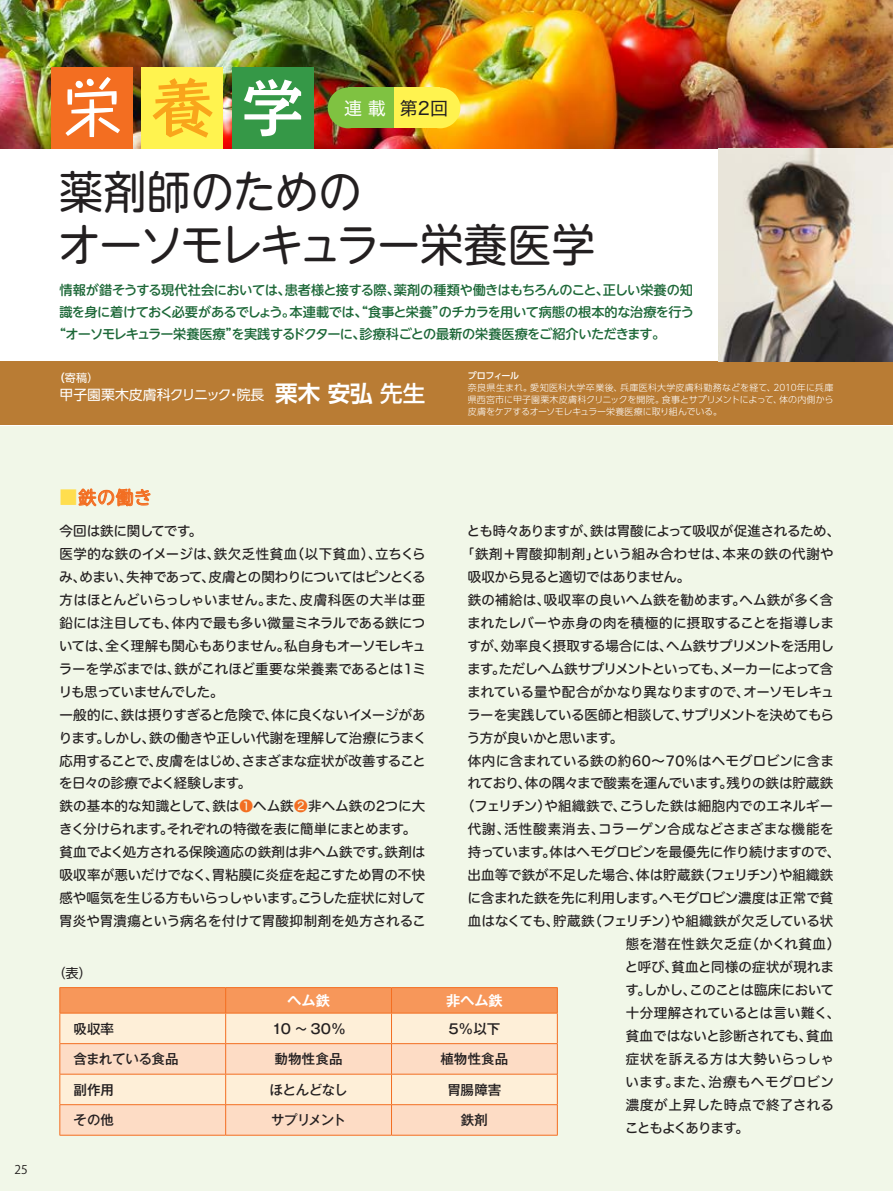
<style>
.page{position:relative;width:893px;height:1191px;background:#f1f7e8}
.page>*{position:absolute;margin:0;border:0;box-sizing:border-box;transform-origin:0 0}
.t1{font:500 62.1px "Taka Hand Std";color:#fff}
.t2{font:500 62.1px "Take Std";color:#f9a51b}
.t3{font:500 62.1px "Kakumin Pro";color:#fff}
.t4{font:45px "UD Shin M Go Pro";letter-spacing:-.055em;color:#231f20}
.t5{font:45px "UD Shin M Go Pro";color:#231f20}
.t6{font:700 22.5px "UD Shin Go Pro De";color:#fff}
.t7{font:18px "UD Shin M Go Pro";color:#f36e21}
.t8{font:18px "Hira Kaku Std W4";color:#231f20}
.t9{font:18px "Hira Kaku Std W4";color:#fff}
.H_kotsuka_R_8{font:700 14.25px "Gothic MB101 Pro De";letter-spacing:-.01em;color:#fff}
.t10{font:13.8px "UD Shin Go Pro";color:#fff}
.t11{font:13.5px/23px "Hira Maru Std W5";letter-spacing:-.01em;color:#231f20;text-align:justify}
.t12{font:13.5px "Hira Maru Std W5";letter-spacing:.05em;color:#231f20}
.H_kotsuka_R_8-2{font:500 13.5px "Gothic MB101 Pro";letter-spacing:-.005em;color:#231f20}
.t13{font:13.5px "Hira Maru Std W5";letter-spacing:.03em;color:#231f20}
.t14{font:13.5px "Hira Maru Std W5";letter-spacing:-.03em;color:#231f20}
.t15{font:13.5px "Hira Maru Std W5";letter-spacing:-.035em;color:#231f20}
.t16{font:13.5px "Hira Maru Std W5";letter-spacing:.015em;color:#231f20}
.t17{font:13.5px "Hira Maru Std W5";letter-spacing:.01em;color:#231f20}
.t18{font:13.5px "Hira Maru Std W5";letter-spacing:.025em;color:#231f20}
.t19{font:13.5px "Hira Maru Std W5";letter-spacing:-.075em;color:#231f20}
.H_kotsuka_R_8-3{font:500 13.5px "Gothic MB101 Pro";letter-spacing:-.03em;color:#231f20}
.t20{font:500 13.2px "UD Shin M Go Pro";letter-spacing:-.035em;color:#1d6838}
.t21{font:500 13.2px "UD Shin M Go Pro";letter-spacing:-.06em;color:#1d6838}
.H_kotsuka_R_8-4{font:13.2px "UD Shin Go Pro";color:#231f20}
.t22{font:12px "Koz Go Pro";color:#231f20}
.t23{font:11.1px "UD Shin Go Pro";color:#fff}
.H_kotsuka_R_8-5{font:300 9px/12px "UD Shin Go Pro";letter-spacing:-.02em;color:#fff;text-align:justify}
.H_kotsuka_R_8-6{font:500 9px "UD Shin Go Pro";letter-spacing:-.045em;color:#fff}
.s1{font-family:"UD Shin Go Pro De";font-weight:700}
.s2{font-family:"UD Shin Go Pro";font-weight:500}
.s3{color:#ffde4e}
.s4{color:#f36e21}
</style>
<div class="page">
<div style="left:0;top:136px;width:893px;height:289px;background:#fff"></div>
<img style="left:0;top:0;width:893px;height:148px">
<div style="left:328px;top:87px;width:41px;height:41px;background:#7fc241;border-radius:50%"></div>
<div style="left:348px;top:87px;width:46px;height:41px;background:#7fc241"></div>
<div style="left:420px;top:87px;width:40px;height:41px;background:#fff34f;border-radius:50%"></div>
<div style="left:394px;top:87px;width:46px;height:41px;background:#fff34f"></div>
<div style="left:51px;top:67px;width:82px;height:82px;background:#f36e21"></div>
<div style="left:141px;top:67px;width:82px;height:82px;background:#fff34f"></div>
<div style="left:232px;top:67px;width:82px;height:82px;background:#359847"></div>
<div style="left:0;top:361px;width:893px;height:64px;background:#b97c34"></div>
<img style="left:719px;top:148px;width:174px;height:213px">
<hr style="left:60px;top:1134px;width:166px;height:1px;background:#f36e21">
<hr style="left:226px;top:1134px;width:165px;height:1px;background:#f36e21">
<hr style="left:391px;top:1134px;width:167px;height:1px;background:#f36e21">
<svg style="left:60px;top:987px;width:498px;height:147px"></svg>
<hr style="left:60px;top:1043px;width:166px;height:1px;background:#f36e21">
<hr style="left:226px;top:1043px;width:165px;height:1px;background:#f36e21">
<hr style="left:391px;top:1043px;width:166px;height:1px;background:#f36e21">
<hr style="left:60px;top:1073px;width:166px;height:1px;background:#f36e21">
<hr style="left:226px;top:1073px;width:165px;height:1px;background:#f36e21">
<hr style="left:391px;top:1073px;width:166px;height:1px;background:#f36e21">
<hr style="left:60px;top:1104px;width:166px;height:1px;background:#f36e21">
<hr style="left:226px;top:1104px;width:165px;height:1px;background:#f36e21">
<hr style="left:391px;top:1104px;width:167px;height:1px;background:#f36e21">
<svg style="left:78px;top:488px;width:73px;height:18px"></svg>
<p class="t22" style="left:15px;top:1162px;width:15px">25</p>
<p class="t1" style="left:61px;top:65px;width:64px">栄</p>
<p class="t2" style="left:151px;top:58px;width:64px">養</p>
<p class="t3" style="left:242px;top:59px;width:64px">学</p>
<p class="t9" style="left:344px;top:94px;width:43px">連 載</p>
<p class="t8" style="left:400px;top:94px;width:50px">第2回</p>
<p class="t5" style="left:60px;top:156px;width:304px">薬剤師のための</p>
<p class="t4" style="left:58px;top:208px;width:539px">オーソモレキュラー栄養医学</p>
<p class="t20" style="left:60px;top:279px;width:635px">情報が錯そうする現代社会においては、患者様と接する際、薬剤の種類や働きはもちろんのこと、正しい栄養の知</p>
<p class="t20" style="left:60px;top:301px;width:636px">識を身に着けておく必要があるでしょう。本連載では、“食事と栄養”のチカラを用いて病態の根本的な治療を行う</p>
<p class="t21" style="left:53px;top:323px;width:614px">“オーソモレキュラー栄養医療”を実践するドクターに、診療科ごとの最新の栄養医療をご紹介いただきます。</p>
<p class="t23" style="left:54px;top:369px;width:46px"><span class="s1">（</span>寄稿）</p>
<p class="t10" style="left:60px;top:383px;width:206px">甲子園栗木皮膚科クリニック・院長</p>
<p class="t6" style="left:275px;top:375px;width:151px">栗木 安弘 <span class="s2">先生</span></p>
<p class="t7" style="left:60px;top:483px;width:94px"><span class="s3">■</span>鉄の働き</p>
<p class="H_kotsuka_R_8-6" style="left:468px;top:368px;width:53px">プロフィール</p>
<p class="H_kotsuka_R_8-5" style="left:468px;top:381px;width:367px">奈良県生まれ。愛知医科大学卒業後、兵庫医科大学皮膚科勤務などを経て、2010年に兵庫県西宮市に甲子園栗木皮膚科クリニックを開院。食事とサプリメントによって、体の内側から皮膚をケアするオーソモレキュラー栄養医療に取り組んでいる。</p>
<p class="t11" style="left:467px;top:519px;width:375px">とも時々ありますが、鉄は胃酸によって吸収が促進されるため、</p>
<p class="t13" style="left:461px;top:544px;width:374px">「鉄剤＋胃酸抑制剤」という組み合わせは、本来の鉄の代謝や</p>
<p class="t14" style="left:468px;top:566px;width:224px">吸収から見ると適切ではありません。</p>
<p class="t11" style="left:467px;top:588px;width:369px">鉄の補給は、吸収率の良いヘム鉄を勧めます。ヘム鉄が多く含まれたレバーや赤身の肉を積極的に摂取することを指導しますが、効率良く摂取する場合には、ヘム鉄サプリメントを活用します。ただしヘム鉄サプリメントといっても、メーカーによって含まれている量や配合がかなり異なりますので、オーソモレキュラーを実践している医師と相談して、サプリメントを決めてもらう方が良いかと思います。</p>
<p class="t16" style="left:468px;top:750px;width:368px">体内に含まれている鉄の約60～70％はヘモグロビンに含ま</p>
<p class="t11" style="left:468px;top:772px;width:367px">れており、体の隅々まで酸素を運んでいます。残りの鉄は貯蔵鉄</p>
<p class="t11" style="left:461px;top:795px;width:374px">（フェリチン）や組織鉄で、こうした鉄は細胞内でのエネルギー</p>
<p class="t12" style="left:468px;top:819px;width:367px">代謝、活性酸素消去、コラーゲン合成などさまざまな機能を</p>
<p class="t15" style="left:468px;top:842px;width:374px">持っています。体はヘモグロビンを最優先に作り続けますので、</p>
<p class="t11" style="left:468px;top:864px;width:367px">出血等で鉄が不足した場合、体は貯蔵鉄（フェリチン）や組織鉄</p>
<p class="t11" style="left:467px;top:887px;width:367px">に含まれた鉄を先に利用します。ヘモグロビン濃度は正常で貧</p>
<p class="t11" style="left:468px;top:909px;width:367px">血はなくても、貯蔵鉄（フェリチン）や組織鉄が欠乏している状</p>
<p class="t12" style="left:626px;top:934px;width:216px">態を潜在性鉄欠乏症（かくれ貧血）</p>
<p class="t17" style="left:625px;top:957px;width:211px">と呼び、貧血と同様の症状が現れま</p>
<p class="t14" style="left:625px;top:980px;width:210px">す。しかし、このことは臨床において</p>
<p class="t11" style="left:626px;top:1001px;width:216px">十分理解されているとは言い難く、</p>
<p class="t11" style="left:626px;top:1024px;width:209px">貧血ではないと診断されても、貧血</p>
<p class="t12" style="left:626px;top:1048px;width:210px">症状を訴える方は大勢いらっしゃ</p>
<p class="t18" style="left:625px;top:1071px;width:210px">います。また、治療もヘモグロビン</p>
<p class="t13" style="left:626px;top:1094px;width:210px">濃度が上昇した時点で終了される</p>
<p class="t19" style="left:625px;top:1117px;width:125px">こともよくあります。</p>
<p class="t11" style="left:60px;top:519px;width:144px">今回は鉄に関してです。</p>
<p class="t11" style="left:59px;top:542px;width:369px">医学的な鉄のイメージは、鉄欠乏性貧血（以下貧血）、立ちくらみ、めまい、失神であって、皮膚との関わりについてはピンとくる方はほとんどいらっしゃいません。また、皮膚科医の大半は亜鉛には注目しても、体内で最も多い微量ミネラルである鉄については、全く理解も関心もありません。私自身もオーソモレキュラーを学ぶまでは、鉄がこれほど重要な栄養素であるとは1ミリも思っていませんでした。</p>
<p class="t11" style="left:59px;top:703px;width:369px">一般的に、鉄は摂りすぎると危険で、体に良くないイメージがあります。しかし、鉄の働きや正しい代謝を理解して治療にうまく応用することで、皮膚をはじめ、さまざまな症状が改善することを日々の診療でよく経験します。</p>
<p class="t11" style="left:59px;top:795px;width:368px">鉄の基本的な知識として、鉄は<span class="s4">❶</span>ヘム鉄<span class="s4">❷</span>非ヘム鉄の2つに大きく分けられます。それぞれの特徴を表に簡単にまとめます。</p>
<p class="t11" style="left:59px;top:841px;width:368px">貧血でよく処方される保険適応の鉄剤は非ヘム鉄です。鉄剤は吸収率が悪いだけでなく、胃粘膜に炎症を起こすため胃の不快感や嘔気を生じる方もいらっしゃいます。こうした症状に対して胃炎や胃潰瘍という病名を付けて胃酸抑制剤を処方されるこ</p>
<p class="H_kotsuka_R_8-4" style="left:53px;top:962px;width:41px">（表）</p>
<p class="H_kotsuka_R_8" style="left:287px;top:988px;width:58px">ヘム鉄　</p>
<p class="H_kotsuka_R_8" style="left:446px;top:988px;width:73px">非ヘム鉄　</p>
<p class="H_kotsuka_R_8-2" style="left:74px;top:1017px;width:42px">吸収率</p>
<p class="H_kotsuka_R_8-2" style="left:272px;top:1017px;width:89px">10 ～ 30％　</p>
<p class="H_kotsuka_R_8-2" style="left:448px;top:1017px;width:67px">5％以下　</p>
<p class="H_kotsuka_R_8-3" style="left:74px;top:1047px;width:106px">含まれている食品</p>
<p class="H_kotsuka_R_8-2" style="left:275px;top:1047px;width:83px">動物性食品　</p>
<p class="H_kotsuka_R_8-2" style="left:440px;top:1047px;width:83px">植物性食品　</p>
<p class="H_kotsuka_R_8-2" style="left:74px;top:1078px;width:42px">副作用</p>
<p class="H_kotsuka_R_8-2" style="left:269px;top:1078px;width:93px">ほとんどなし　</p>
<p class="H_kotsuka_R_8-2" style="left:447px;top:1078px;width:69px">胃腸障害　</p>
<p class="H_kotsuka_R_8-2" style="left:74px;top:1108px;width:42px">その他</p>
<p class="H_kotsuka_R_8-2" style="left:271px;top:1108px;width:90px">サプリメント　</p>
<p class="H_kotsuka_R_8-2" style="left:461px;top:1108px;width:42px">鉄剤　</p>
</div>
